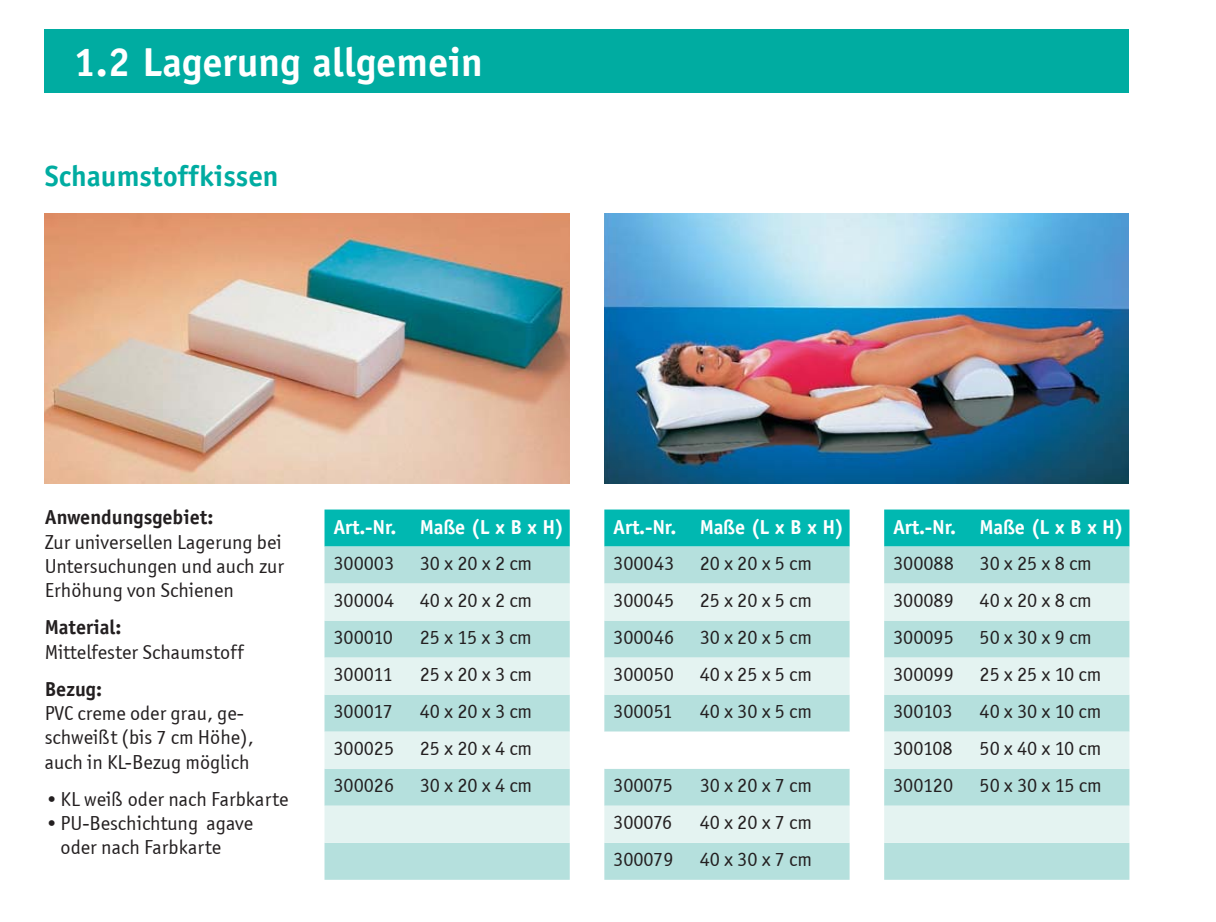
<style>
.page{position:relative;width:1216px;height:922px;background:#fff}
.page>*{position:absolute;margin:0;border:0;box-sizing:border-box;transform-origin:0 0}
.t1{font:700 40.5px "Officina Sans";color:#fff}
.t2{font:700 29.25px "Officina Sans";color:#00aca1}
.t3{font:20.25px/24.3px "Officina Sans ITCTT Book";color:#231f20}
.t4{font:700 20.25px "Officina Sans";letter-spacing:-.01em;color:#fff}
.t5{font:700 20.25px "Officina Sans";color:#231f20}
</style>
<div class="page">
<div style="left:45px;top:29px;width:1084px;height:64px;background:#00aca1"></div>
<div style="left:324px;top:509px;width:246px;height:37px;background:#00b8b1"></div>
<div style="left:324px;top:546px;width:246px;height:333px;background:#b5e0dd"></div>
<svg style="left:324px;top:583px;width:246px;height:259px;background:#d0ebe8"></svg>
<div style="left:604px;top:509px;width:246px;height:37px;background:#00b8b1"></div>
<div style="left:604px;top:546px;width:246px;height:333px;background:#b5e0dd"></div>
<svg style="left:604px;top:583px;width:246px;height:259px;background:#cde9e7"></svg>
<svg style="left:604px;top:731px;width:246px;height:37px"></svg>
<div style="left:884px;top:509px;width:245px;height:37px;background:#00b8b1"></div>
<div style="left:884px;top:546px;width:245px;height:333px;background:#b5e0dd"></div>
<svg style="left:884px;top:583px;width:245px;height:259px;background:#d0ebe8"></svg>
<img style="left:604px;top:213px;width:525px;height:270px">
<img style="left:45px;top:213px;width:524px;height:270px">
<h1 class="t1" style="left:73px;top:46px;width:411px">1.2 Lagerung allgemein</h1>
<h2 class="t2" style="left:45px;top:165px;width:235px">Schaumstoffkissen</h2>
<p class="t5" style="left:45px;top:509px;width:170px">Anwendungsgebiet:</p>
<p class="t3" style="left:45px;top:529px;width:241px">Zur universellen Lagerung bei<br>Untersuchungen und auch zur<br>Erhöhung von Schienen</p>
<p class="t5" style="left:45px;top:619px;width:78px">Material:</p>
<p class="t3" style="left:45px;top:639px;width:200px">Mittelfester Schaumstoff</p>
<p class="t5" style="left:45px;top:680px;width:59px">Bezug:</p>
<p class="t3" style="left:45px;top:700px;width:211px">PVC creme oder grau, ge&shy;schweißt (bis 7 cm Höhe), auch in KL-Bezug möglich</p>
<p class="t3" style="left:45px;top:786px;width:245px">• KL weiß oder nach Farbkarte</p>
<p class="t3" style="left:61px;top:810px;width:194px;text-indent:-16px">• PU-Beschichtung agave oder nach Farbkarte</p>
<p class="t4" style="left:333px;top:519px;width:232px">Art.-Nr. Maße (L x B x H)</p>
<p class="t3" style="left:333px;top:550px;width:62px">300003</p>
<p class="t3" style="left:420px;top:550px;width:114px">30 x 20 x 2 cm</p>
<p class="t3" style="left:333px;top:587px;width:62px">300004</p>
<p class="t3" style="left:420px;top:587px;width:114px">40 x 20 x 2 cm</p>
<p class="t3" style="left:333px;top:624px;width:61px">300010</p>
<p class="t3" style="left:420px;top:624px;width:114px">25 x 15 x 3 cm</p>
<p class="t3" style="left:333px;top:661px;width:61px">300011</p>
<p class="t3" style="left:420px;top:661px;width:114px">25 x 20 x 3 cm</p>
<p class="t3" style="left:333px;top:698px;width:61px">300017</p>
<p class="t3" style="left:420px;top:698px;width:114px">40 x 20 x 3 cm</p>
<p class="t3" style="left:333px;top:735px;width:62px">300025</p>
<p class="t3" style="left:420px;top:735px;width:114px">25 x 20 x 4 cm</p>
<p class="t3" style="left:333px;top:772px;width:62px">300026</p>
<p class="t3" style="left:420px;top:772px;width:114px">30 x 20 x 4 cm</p>
<p class="t4" style="left:613px;top:519px;width:232px">Art.-Nr. Maße (L x B x H)</p>
<p class="t3" style="left:613px;top:550px;width:62px">300043</p>
<p class="t3" style="left:700px;top:550px;width:114px">20 x 20 x 5 cm</p>
<p class="t3" style="left:613px;top:587px;width:62px">300045</p>
<p class="t3" style="left:700px;top:587px;width:114px">25 x 20 x 5 cm</p>
<p class="t3" style="left:613px;top:624px;width:62px">300046</p>
<p class="t3" style="left:700px;top:624px;width:114px">30 x 20 x 5 cm</p>
<p class="t3" style="left:613px;top:661px;width:62px">300050</p>
<p class="t3" style="left:700px;top:661px;width:114px">40 x 25 x 5 cm</p>
<p class="t3" style="left:613px;top:698px;width:61px">300051</p>
<p class="t3" style="left:700px;top:698px;width:114px">40 x 30 x 5 cm</p>
<p class="t3" style="left:613px;top:772px;width:61px">300075</p>
<p class="t3" style="left:700px;top:772px;width:114px">30 x 20 x 7 cm</p>
<p class="t3" style="left:613px;top:809px;width:61px">300076</p>
<p class="t3" style="left:700px;top:809px;width:114px">40 x 20 x 7 cm</p>
<p class="t3" style="left:613px;top:846px;width:62px">300079</p>
<p class="t3" style="left:700px;top:846px;width:114px">40 x 30 x 7 cm</p>
<p class="t4" style="left:893px;top:519px;width:232px">Art.-Nr. Maße (L x B x H)</p>
<p class="t3" style="left:893px;top:550px;width:62px">300088</p>
<p class="t3" style="left:980px;top:550px;width:114px">30 x 25 x 8 cm</p>
<p class="t3" style="left:893px;top:587px;width:62px">300089</p>
<p class="t3" style="left:980px;top:587px;width:114px">40 x 20 x 8 cm</p>
<p class="t3" style="left:893px;top:624px;width:62px">300095</p>
<p class="t3" style="left:980px;top:624px;width:114px">50 x 30 x 9 cm</p>
<p class="t3" style="left:893px;top:661px;width:62px">300099</p>
<p class="t3" style="left:980px;top:661px;width:123px">25 x 25 x 10 cm</p>
<p class="t3" style="left:893px;top:698px;width:61px">300103</p>
<p class="t3" style="left:980px;top:698px;width:123px">40 x 30 x 10 cm</p>
<p class="t3" style="left:893px;top:735px;width:61px">300108</p>
<p class="t3" style="left:980px;top:735px;width:123px">50 x 40 x 10 cm</p>
<p class="t3" style="left:893px;top:772px;width:62px">300120</p>
<p class="t3" style="left:980px;top:772px;width:124px">50 x 30 x 15 cm</p>
</div>
